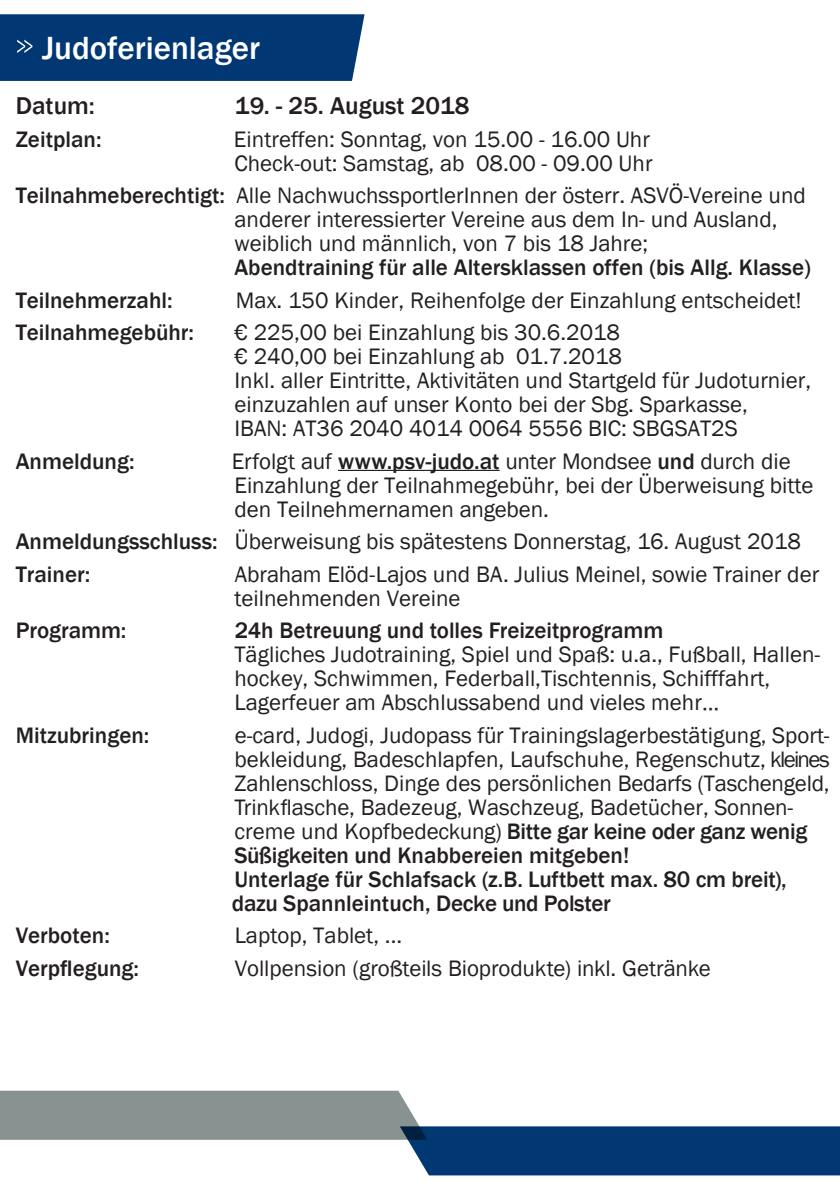
<style>
.page{position:relative;width:840px;height:1191px;background:#fff}
.page>*{position:absolute;margin:0;border:0;box-sizing:border-box;transform-origin:0 0}
.t1{font:500 33px "Franklin Gothic";color:#fff}
.t2{font:500 25px "Franklin Gothic";color:#231f20}
.t3{font:23px "Franklin Gothic";color:#231f20}
.t4{font:500 23px "Franklin Gothic";color:#231f20}
.s1{font-weight:500}
.s2{font-weight:400}
</style>
<div class="page">
<div style="left:0;top:14px;width:364px;height:67px;background:#013874"></div>
<hr style="left:338px;top:470px;width:161px;height:1px;background:#231f20">
<svg style="left:0;top:1090px;width:839px;height:85px"></svg>
<p class="t1" style="left:42px;top:27px;width:219px">Judoferienlager</p>
<p class="t2" style="left:16px;top:90px;width:81px">Datum:</p>
<p class="t2" style="left:235px;top:90px;width:236px">19. - 25. August 2018</p>
<p class="t4" style="left:16px;top:125px;width:87px">Zeitplan:</p>
<p class="t3" style="left:234px;top:125px;width:417px">Eintreffen: Sonntag, von 15.00 - 16.00 Uhr</p>
<p class="t3" style="left:234px;top:149px;width:419px">Check-out: Samstag, ab 08.00 - 09.00 Uhr</p>
<p class="t3" style="left:16px;top:181px;width:791px"><span class="s1">Teilnahmeberechtigt:</span> Alle NachwuchssportlerInnen der österr. ASVÖ-Vereine und</p>
<p class="t3" style="left:234px;top:205px;width:544px">anderer interessierter Vereine aus dem In- und Ausland,</p>
<p class="t3" style="left:234px;top:229px;width:415px">weiblich und männlich, von 7 bis 18 Jahre;</p>
<p class="t4" style="left:234px;top:253px;width:577px">Abendtraining für alle Altersklassen offen (bis Allg. Klasse)</p>
<p class="t4" style="left:16px;top:286px;width:158px">Teilnehmerzahl:</p>
<p class="t3" style="left:236px;top:286px;width:567px">Max. 150 Kinder, Reihenfolge der Einzahlung entscheidet!</p>
<p class="t4" style="left:16px;top:318px;width:180px">Teilnahmegebühr:</p>
<p class="t3" style="left:234px;top:318px;width:387px">€ 225,00 bei Einzahlung bis 30.6.2018</p>
<p class="t3" style="left:234px;top:342px;width:389px">€ 240,00 bei Einzahlung ab 01.7.2018</p>
<p class="t3" style="left:234px;top:366px;width:578px">Inkl. aller Eintritte, Aktivitäten und Startgeld für Judoturnier,</p>
<p class="t3" style="left:234px;top:390px;width:514px">einzuzahlen auf unser Konto bei der Sbg. Sparkasse,</p>
<p class="t3" style="left:234px;top:414px;width:504px">IBAN: AT36 2040 4014 0064 5556 BIC: SBGSAT2S</p>
<p class="t4" style="left:16px;top:447px;width:120px">Anmeldung:</p>
<p class="t3" style="left:232px;top:447px;width:560px">Erfolgt auf <span class="s1">www.psv-judo.at</span> unter Mondsee <span class="s1">und</span> durch die</p>
<p class="t3" style="left:234px;top:471px;width:580px">Einzahlung der Teilnahmegebühr, bei der Überweisung bitte</p>
<p class="t3" style="left:234px;top:495px;width:316px">den Teilnehmernamen angeben.</p>
<p class="t3" style="left:16px;top:527px;width:786px"><span class="s1">Anmeldungsschluss:</span> Überweisung bis spätestens Donnerstag, 16. August 2018</p>
<p class="t4" style="left:16px;top:560px;width:76px">Trainer:</p>
<p class="t3" style="left:234px;top:560px;width:585px">Abraham Elöd-Lajos und BA. Julius Meinel, sowie Trainer der</p>
<p class="t3" style="left:234px;top:584px;width:227px">teilnehmenden Vereine</p>
<p class="t4" style="left:16px;top:616px;width:112px">Programm:</p>
<p class="t4" style="left:234px;top:616px;width:430px">24h Betreuung und tolles Freizeitprogramm</p>
<p class="t3" style="left:234px;top:640px;width:587px">Tägliches Judotraining, Spiel und Spaß: u.a., Fußball, Hallen-</p>
<p class="t3" style="left:234px;top:664px;width:537px">hockey, Schwimmen, Federball,Tischtennis, Schifffahrt,</p>
<p class="t3" style="left:234px;top:688px;width:486px">Lagerfeuer am Abschlussabend und vieles mehr…</p>
<p class="t4" style="left:16px;top:721px;width:135px">Mitzubringen:</p>
<p class="t3" style="left:234px;top:721px;width:596px">e-card, Judogi, Judopass für Trainingslagerbestätigung, Sport-</p>
<p class="t3" style="left:234px;top:745px;width:596px">bekleidung, Badeschlapfen, Laufschuhe, Regenschutz, kleines</p>
<p class="t3" style="left:234px;top:769px;width:596px">Zahlenschloss, Dinge des persönlichen Bedarfs (Taschengeld,</p>
<p class="t3" style="left:234px;top:793px;width:560px">Trinkflasche, Badezeug, Waschzeug, Badetücher, Sonnen-</p>
<p class="t4" style="left:234px;top:817px;width:574px"><span class="s2">creme und Kopfbedeckung)</span> Bitte gar keine oder ganz wenig</p>
<p class="t4" style="left:234px;top:841px;width:396px">Süßigkeiten und Knabbereien mitgeben!</p>
<p class="t4" style="left:234px;top:865px;width:553px">Unterlage für Schlafsack (z.B. Luftbett max. 80 cm breit),</p>
<p class="t4" style="left:232px;top:889px;width:380px">dazu Spannleintuch, Decke und Polster</p>
<p class="t4" style="left:16px;top:921px;width:96px">Verboten:</p>
<p class="t3" style="left:234px;top:921px;width:169px">Laptop, Tablet, ...</p>
<p class="t4" style="left:16px;top:954px;width:125px">Verpflegung:</p>
<p class="t3" style="left:234px;top:954px;width:477px">Vollpension (großteils Bioprodukte) inkl. Getränke</p>
</div>
